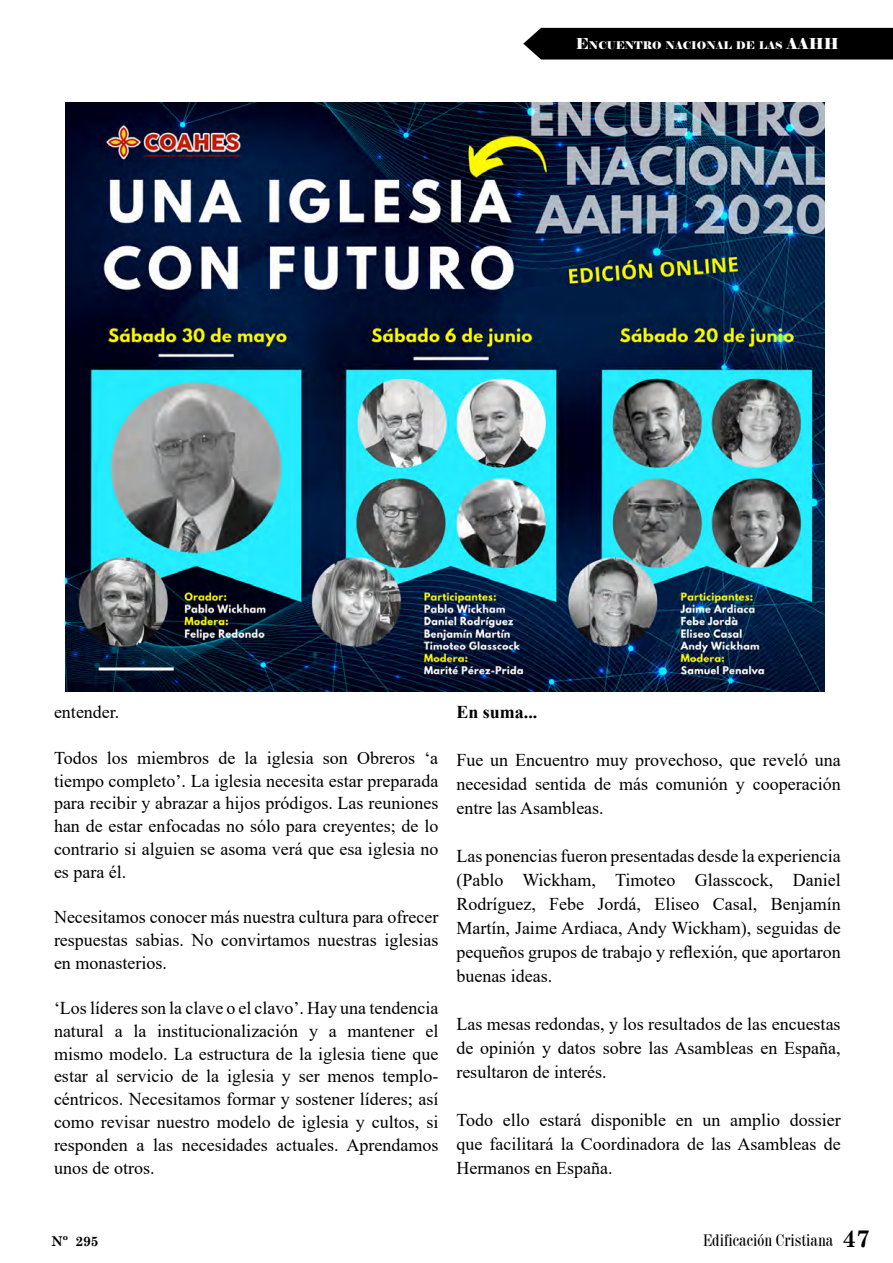
<style>
.page{position:relative;width:893px;height:1263px;background:#fff}
.page>*{position:absolute;margin:0;border:0;box-sizing:border-box;transform-origin:0 0}
.t1{font:18px/22.8px "Times New Roman";color:#000;text-align:justify}
.t2{font:700 18px "Times New Roman";color:#000}
.t3{font:condensed 16.5px "Century 725 BT";color:#000}
.t4{font:700 13.5px "Century Schoolbook";color:#000}
.t5{font:10.5px "Elephant";color:#fff}
.s1{font-size:15px}
.s2{font-family:"Century Schoolbook";font-weight:700;font-stretch:normal;font-size:24px}
</style>
<div class="page">
<img style="left:66px;top:102px;width:759px;height:589px">
<div style="left:523px;top:28px;width:370px;height:32px;background:#000"></div>
<p class="t5" style="left:576px;top:38px;width:264px"><span class="s1">E</span>NCUENTRO NACIONAL DE LAS <span class="s1">AAHH</span></p>
<p class="t1" style="left:54px;top:700px;width:67px">entender.</p>
<p class="t1" style="left:54px;top:746px;width:386px">Todos los miembros de la iglesia son Obreros ‘a tiempo completo’. La iglesia necesita estar preparada para recibir y abrazar a hijos pródigos. Las reuniones han de estar enfocadas no sólo para creyentes; de lo contrario si alguien se asoma verá que esa iglesia no es para él.</p>
<p class="t1" style="left:54px;top:905px;width:386px">Necesitamos conocer más nuestra cultura para ofrecer respuestas sabias. No convirtamos nuestras iglesias en monasterios.</p>
<p class="t1" style="left:54px;top:996px;width:386px">‘Los líderes son la clave o el clavo’. Hay una tendencia natural a la institucionalización y a mantener el mismo modelo. La estructura de la iglesia tiene que estar al servicio de la iglesia y ser menos templo&shy;céntricos. Necesitamos formar y sostener líderes; así como revisar nuestro modelo de iglesia y cultos, si responden a las necesidades actuales. Aprendamos unos de otros.</p>
<p class="t2" style="left:456px;top:699px;width:83px">En suma...</p>
<p class="t1" style="left:456px;top:747px;width:386px;line-height:24px">Fue un Encuentro muy provechoso, que reveló una necesidad sentida de más comunión y cooperación entre las Asambleas.</p>
<p class="t1" style="left:456px;top:843px;width:386px;line-height:24px">Las ponencias fueron presentadas desde la experiencia (Pablo Wickham, Timoteo Glasscock, Daniel Rodríguez, Febe Jordá, Eliseo Casal, Benjamín Martín, Jaime Ardiaca, Andy Wickham), seguidas de pequeños grupos de trabajo y reflexión, que aportaron buenas ideas.</p>
<p class="t1" style="left:456px;top:1011px;width:386px;line-height:24px">Las mesas redondas, y los resultados de las encuestas de opinión y datos sobre las Asambleas en España, resultaron de interés.</p>
<p class="t1" style="left:456px;top:1107px;width:386px;line-height:24px">Todo ello estará disponible en un amplio dossier que facilitará la Coordinadora de las Asambleas de Hermanos en España.</p>
<p class="t4" style="left:51px;top:1231px;width:49px">Nº 295</p>
<p class="t3" style="left:703px;top:1230px;width:168px">Edificación Cristiana <span class="s2">47</span></p>
</div>
